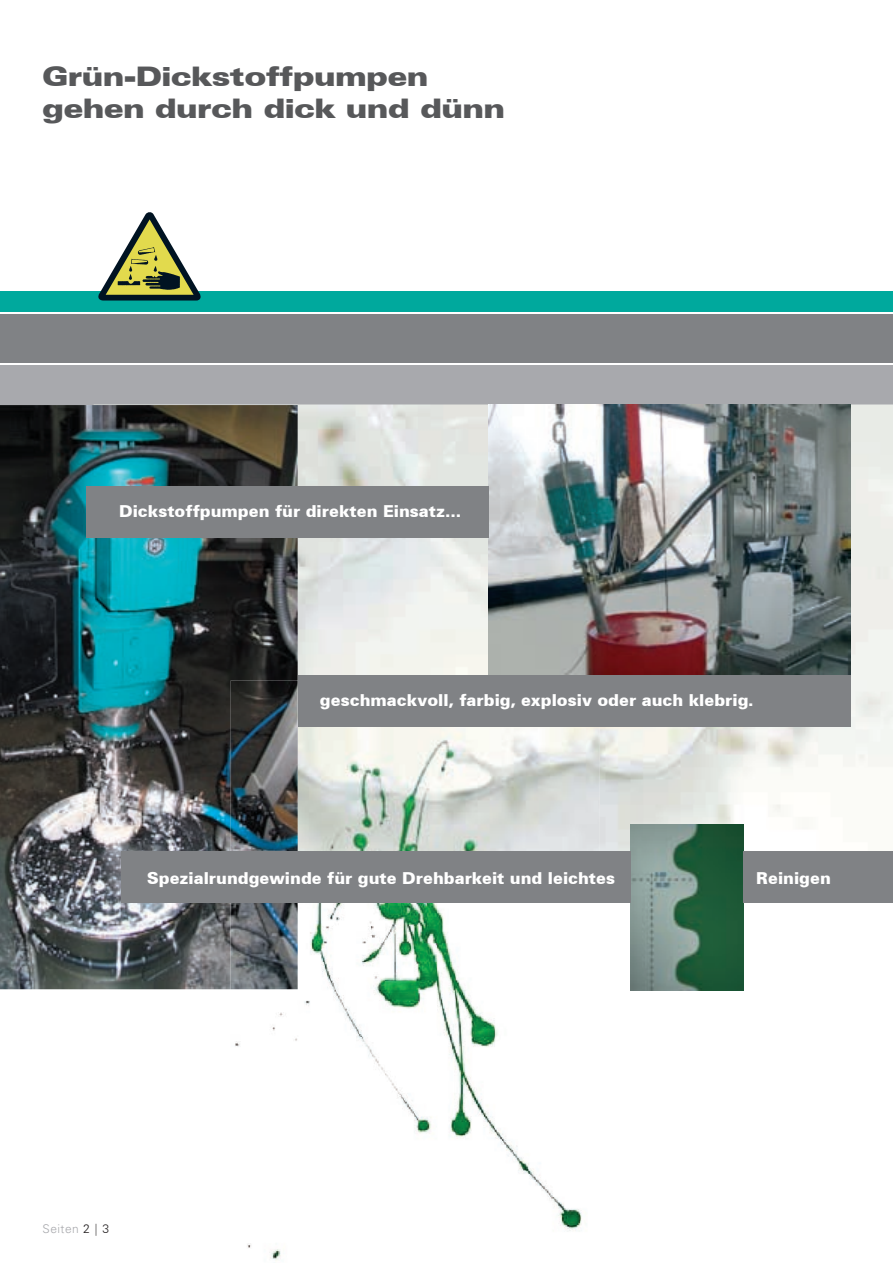
<style>
.page{position:relative;width:893px;height:1263px;background:#fff}
.page>*{position:absolute;margin:0;border:0;box-sizing:border-box;transform-origin:0 0}
.t1{font:900 expanded 27px/32.4px "Zurich BT";color:#57585a}
.t2{font:900 16.5px "Zurich BT";color:#fff}
.t3{font:300 12px "Univers";letter-spacing:.04em;color:#a8a9ad}
.s1{font-family:"Zurich BT";color:#231f20}
</style>
<div class="page">
<div style="left:0;top:291px;width:893px;height:22px;background:#00a99d"></div>
<div style="left:0;top:313px;width:893px;height:51px;background:#808285"></div>
<div style="left:0;top:364px;width:893px;height:40px;background:#a8a9ad"></div>
<hr style="left:0;top:363px;width:893px;height:1px;background:#fff">
<svg style="left:98px;top:212px;width:103px;height:89px"></svg>
<img style="left:94px;top:404px;width:799px;height:447px">
<img style="left:0;top:405px;width:298px;height:584px">
<img style="left:489px;top:404px;width:361px;height:271px">
<img style="left:231px;top:902px;width:369px;height:359px">
<img style="left:298px;top:726px;width:302px;height:125px">
<img style="left:231px;top:680px;width:67px;height:309px">
<img style="left:630px;top:825px;width:113px;height:165px">
<hr style="left:0;top:312px;width:893px;height:1px;background:#fff">
<div style="left:743px;top:851px;width:150px;height:51px;background:#808285"></div>
<div style="left:121px;top:851px;width:509px;height:51px;background:#808285"></div>
<div style="left:86px;top:486px;width:403px;height:51px;background:#808285"></div>
<div style="left:298px;top:675px;width:552px;height:51px;background:#808285"></div>
<h1 class="t1" style="left:43px;top:60px;width:464px">Grün-Dickstoffpumpen gehen durch dick und dünn</h1>
<p class="t2" style="left:119px;top:501px;width:344px">Dickstoffpumpen für direkten Einsatz...</p>
<p class="t2" style="left:320px;top:690px;width:435px">geschmackvoll, farbig, explosiv oder auch klebrig.</p>
<p class="t2" style="left:147px;top:868px;width:470px">Spezialrundgewinde für gute Drehbarkeit und leichtes</p>
<p class="t2" style="left:756px;top:868px;width:76px">Reinigen</p>
<p class="t3" style="left:43px;top:1221px;width:68px">Seiten <span class="s1">2 | 3</span></p>
</div>
